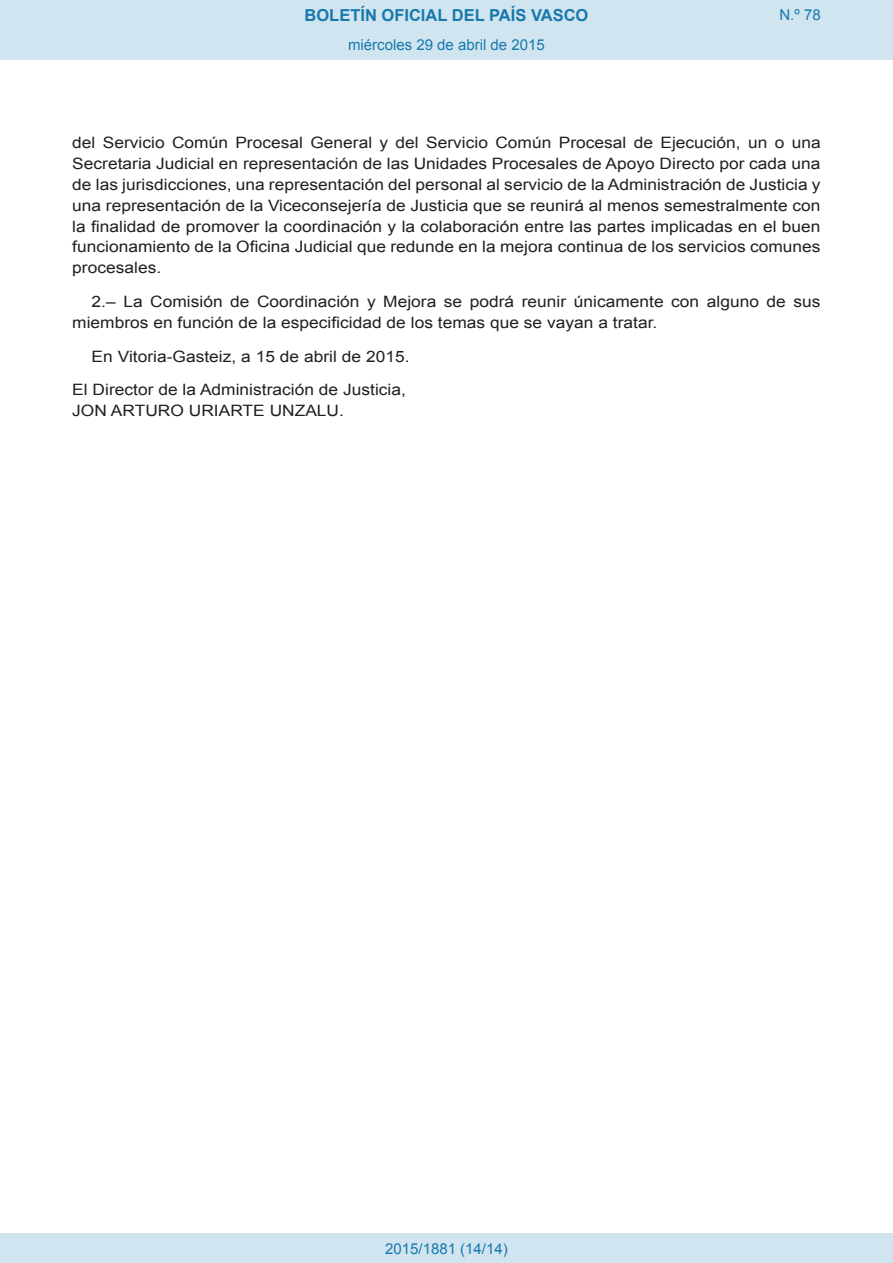
<style>
.page{position:relative;width:893px;height:1263px;background:#fff}
.page>*{position:absolute;margin:0;border:0;box-sizing:border-box;transform-origin:0 0}
.t1{font:700 16.5px "Arial";color:#1879ad}
.BOPVDetalle{font:15.6px/20.9px "Arial";color:#231f20;text-align:justify;scale:1.11 1}
.BOPVFirmaPuesto{font:15.6px "Arial";color:#231f20;scale:1.11 1}
.BOPVFirmaLugFec{font:15.6px "Arial";color:#231f20;scale:1.11 1}
.BOPVFirmaNombre{font:15.6px "Arial";color:#231f20;scale:1.11 1}
.Paginacion_Centro{font:15px "Arial";color:#1879ad}
</style>
<div class="page">
<div style="left:0;top:0;width:893px;height:60px;background:#d0e5f0"></div>
<div style="left:0;top:1233px;width:893px;height:30px;background:#d0e5f0"></div>
<p class="t1" style="left:305px;top:4px;width:285px">BOLETÍN OFICIAL DEL PAÍS VASCO</p>
<p class="Paginacion_Centro" style="left:348px;top:35px;width:198px">miércoles 29 de abril de 2015</p>
<p class="Paginacion_Centro" style="left:779px;top:5px;width:43px">N.º 78</p>
<p class="BOPVDetalle" style="left:72px;top:132px;width:676px">del Servicio Común Procesal General y del Servicio Común Procesal de Ejecución, un o una Secretaria Judicial en representación de las Unidades Procesales de Apoyo Directo por cada una de las jurisdicciones, una representación del personal al servicio de la Administración de Justicia y una representación de la Viceconsejería de Justicia que se reunirá al menos semestralmente con la finalidad de promover la coordinación y la colaboración entre las partes implicadas en el buen funcionamiento de la Oficina Judicial que redunde en la mejora continua de los servicios comunes procesales.</p>
<p class="BOPVDetalle" style="left:72px;top:291px;width:675px;text-indent:19px">2.– La Comisión de Coordinación y Mejora se podrá reunir únicamente con alguno de sus miembros en función de la especificidad de los temas que se vayan a tratar.</p>
<p class="BOPVFirmaLugFec" style="left:92px;top:346px;width:288px">En Vitoria-Gasteiz, a 15 de abril de 2015.</p>
<p class="BOPVFirmaPuesto" style="left:72px;top:380px;width:302px">El Director de la Administración de Justicia,</p>
<p class="BOPVFirmaNombre" style="left:72px;top:401px;width:246px">JON ARTURO URIARTE UNZALU.</p>
<p class="Paginacion_Centro" style="left:385px;top:1238px;width:124px">2015/1881 (14/14)</p>
</div>
